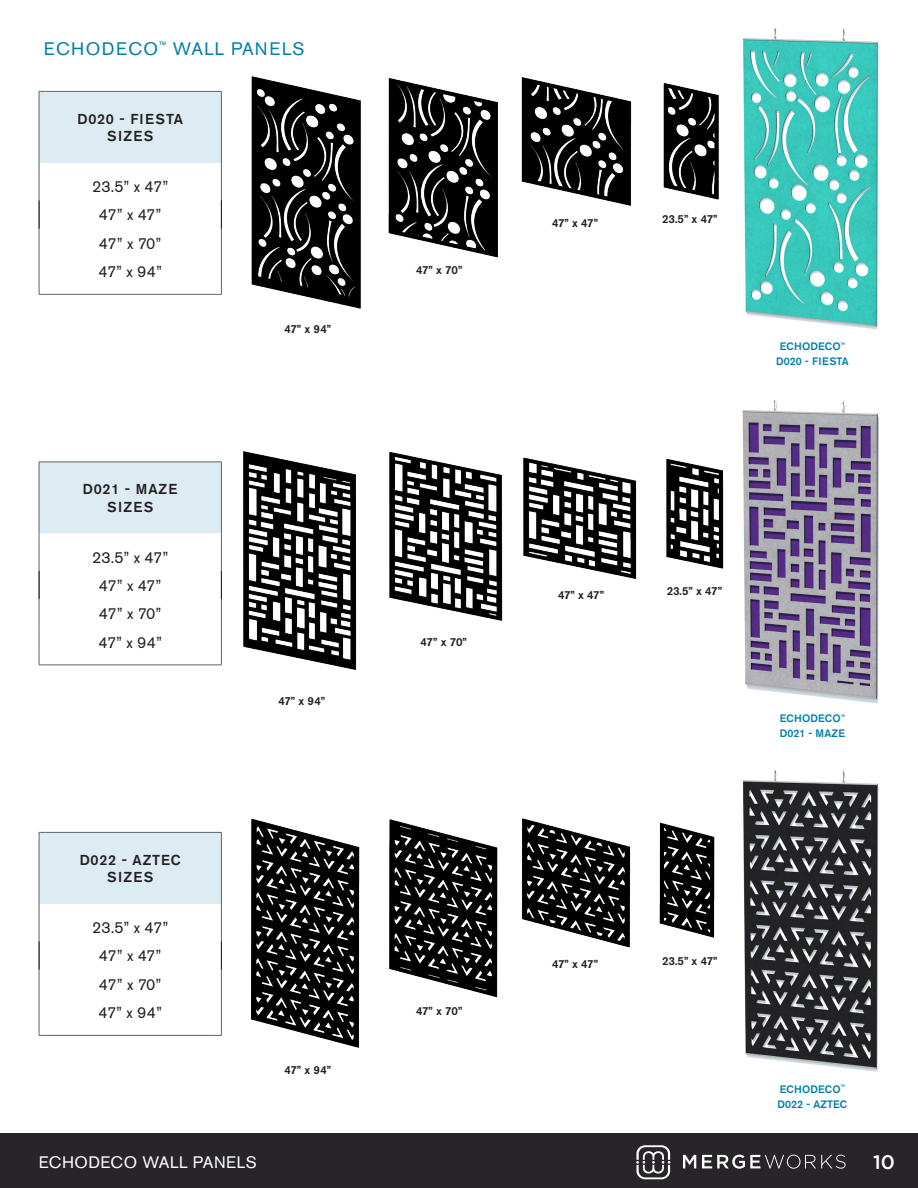
<style>
.page{position:relative;width:918px;height:1188px;background:#fff}
.page>*{position:absolute;margin:0;border:0;box-sizing:border-box;transform-origin:0 0}
.t1{font:500 19.5px "Gotham";color:#fff}
.t2{font:18px "Akzidenz Grotesk Pro";letter-spacing:.08em;color:#007fa5}
.t3{font:16.5px "Akzidenz Grotesk Pro";letter-spacing:.03em;color:#fff}
.t4{font:15.9px "Akzidenz Grotesk Pro";letter-spacing:-.04em;color:#231f20}
.t5{font:500 14.25px "Akzidenz Grotesk Pro";letter-spacing:.06em;color:#231f20}
.t6{font:500 11.55px "Akzidenz Grotesk Pro";letter-spacing:-.04em;color:#231f20}
.t7{font:500 10.65px/15px "Akzidenz Grotesk Pro";letter-spacing:.01em;color:#007fa5}
</style>
<div class="page">
<div style="left:0;top:1134px;width:918px;height:54px;background:#272528"></div>
<svg style="left:683px;top:1155px;width:13px;height:13px"></svg>
<svg style="left:702px;top:1155px;width:144px;height:14px"></svg>
<svg style="left:636px;top:1145px;width:34px;height:34px"></svg>
<svg style="left:39px;top:462px;width:169px;height:204px"></svg>
<img style="left:208px;top:451px;width:516px;height:219px">
<div style="left:393px;top:637px;width:102px;height:20px;background:#fff"></div>
<div style="left:663px;top:587px;width:63px;height:19px;background:#fff"></div>
<div style="left:530px;top:590px;width:102px;height:20px;background:#fff"></div>
<img style="left:742px;top:400px;width:137px;height:304px">
<svg style="left:39px;top:832px;width:163px;height:204px"></svg>
<img style="left:759px;top:771px;width:120px;height:301px">
<img style="left:202px;top:780px;width:557px;height:279px">
<div style="left:388px;top:1007px;width:102px;height:19px;background:#fff"></div>
<div style="left:658px;top:956px;width:64px;height:19px;background:#fff"></div>
<div style="left:524px;top:960px;width:102px;height:19px;background:#fff"></div>
<svg style="left:39px;top:91px;width:163px;height:204px"></svg>
<img style="left:202px;top:76px;width:517px;height:233px">
<div style="left:388px;top:265px;width:102px;height:20px;background:#fff"></div>
<div style="left:658px;top:215px;width:64px;height:19px;background:#fff"></div>
<div style="left:524px;top:218px;width:102px;height:20px;background:#fff"></div>
<img style="left:743px;top:28px;width:136px;height:302px">
<p class="t2" style="left:44px;top:37px;width:262px">ECHODECO<sup>™</sup> WALL PANELS</p>
<p class="t5" style="left:77px;top:110px;width:107px">D020 - FIESTA</p>
<p class="t5" style="left:107px;top:127px;width:48px">SIZES</p>
<p class="t4" style="left:92px;top:176px;width:78px">23.5” x 47”</p>
<p class="t4" style="left:99px;top:205px;width:64px">47” x 47”</p>
<p class="t4" style="left:99px;top:233px;width:64px">47” x 70”</p>
<p class="t4" style="left:98px;top:261px;width:65px">47” x 94”</p>
<p class="t5" style="left:83px;top:480px;width:96px">D021 - MAZE</p>
<p class="t5" style="left:107px;top:497px;width:48px">SIZES</p>
<p class="t4" style="left:92px;top:547px;width:78px">23.5” x 47”</p>
<p class="t4" style="left:99px;top:575px;width:64px">47” x 47”</p>
<p class="t4" style="left:99px;top:603px;width:64px">47” x 70”</p>
<p class="t4" style="left:98px;top:632px;width:65px">47” x 94”</p>
<p class="t5" style="left:80px;top:851px;width:103px">D022 - AZTEC</p>
<p class="t5" style="left:107px;top:868px;width:48px">SIZES</p>
<p class="t4" style="left:92px;top:917px;width:78px">23.5” x 47”</p>
<p class="t4" style="left:99px;top:946px;width:64px">47” x 47”</p>
<p class="t4" style="left:99px;top:974px;width:64px">47” x 70”</p>
<p class="t4" style="left:98px;top:1002px;width:65px">47” x 94”</p>
<p class="t6" style="left:284px;top:321px;width:48px">47” x 94”</p>
<p class="t6" style="left:278px;top:693px;width:48px">47” x 94”</p>
<p class="t6" style="left:284px;top:1062px;width:48px">47” x 94”</p>
<p class="t6" style="left:416px;top:263px;width:48px">47” x 70”</p>
<p class="t6" style="left:421px;top:635px;width:48px">47” x 70”</p>
<p class="t6" style="left:416px;top:1004px;width:48px">47” x 70”</p>
<p class="t6" style="left:552px;top:215px;width:48px">47” x 47”</p>
<p class="t6" style="left:662px;top:212px;width:57px">23.5” x 47”</p>
<p class="t7" style="left:776px;top:339px;width:74px;text-align:center">ECHODECO<sup>™<br></sup>D020 - FIESTA</p>
<p class="t6" style="left:558px;top:587px;width:48px">47” x 47”</p>
<p class="t6" style="left:667px;top:584px;width:57px">23.5” x 47”</p>
<p class="t7" style="left:780px;top:711px;width:67px">ECHODECO<sup>™<br></sup>D021 - MAZE</p>
<p class="t6" style="left:552px;top:957px;width:48px">47” x 47”</p>
<p class="t6" style="left:662px;top:953px;width:57px">23.5” x 47”</p>
<p class="t7" style="left:778px;top:1081px;width:71px">ECHODECO<sup>™<br></sup>D022 - AZTEC</p>
<p class="t3" style="left:39px;top:1151px;width:219px">ECHODECO WALL PANELS</p>
<p class="t1" style="left:873px;top:1151px;width:23px">10</p>
</div>
